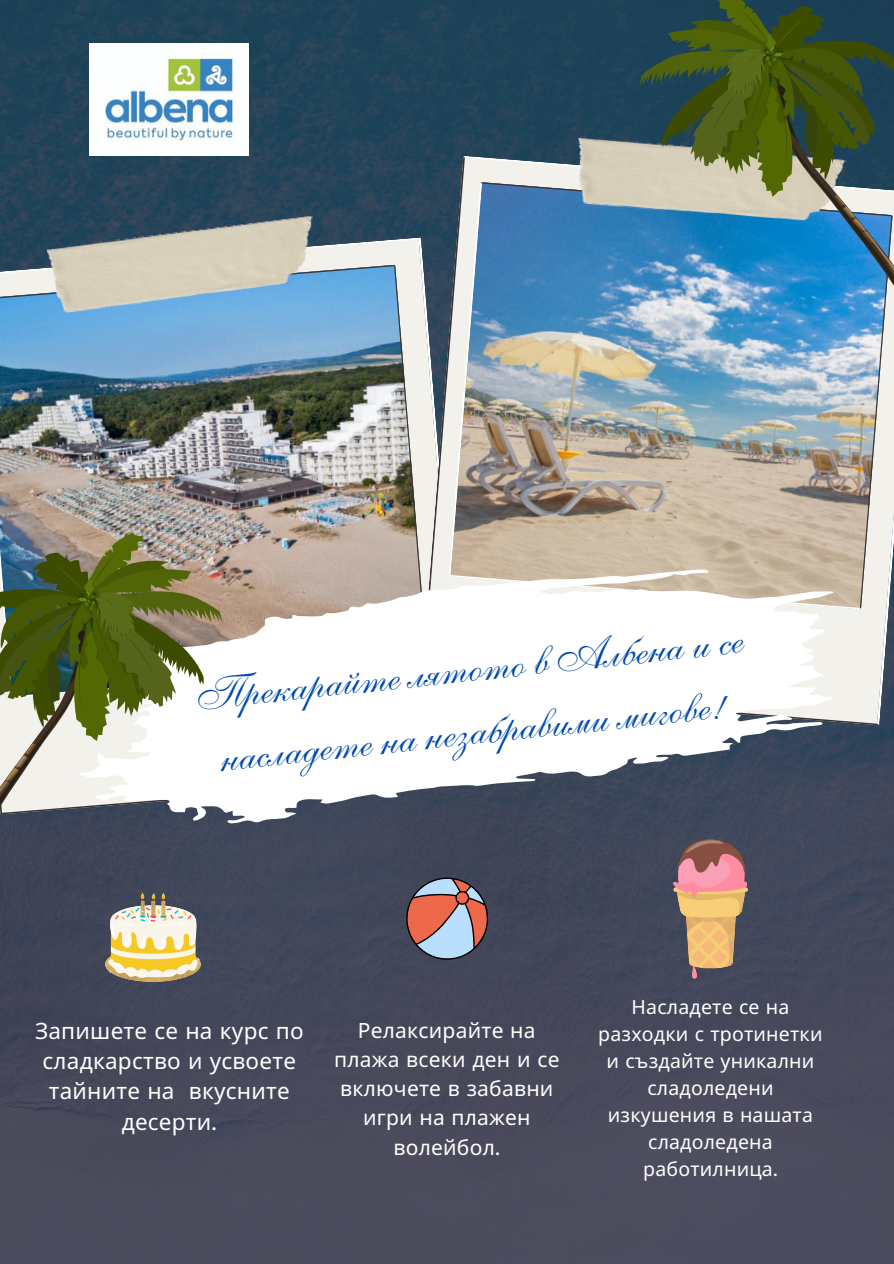
<style>
.page{position:relative;width:894px;height:1264px;background:#fff}
.page>*{position:absolute;margin:0;border:0;box-sizing:border-box;transform-origin:0 0}
.t1{font:45px/63px "Anastasia Script";color:#004aad;text-align:center}
.t2{font:22.5px/30.5px "Noto Sans";letter-spacing:.01em;color:#fff;text-align:center}
.t3{font:21px/29.2px "Noto Sans";letter-spacing:.01em;color:#fff;text-align:center}
.t4{font:19.5px/27px "Noto Sans";letter-spacing:.01em;color:#fff;text-align:center}
.s1{font-family:"Now"}
</style>
<div class="page">
<img style="left:0;top:0;width:893px;height:1263px">
<img style="left:0;top:237px;width:420px;height:332px">
<svg style="left:420px;top:156px;width:28px;height:413px;background:#8a969e"></svg>
<img style="left:448px;top:156px;width:445px;height:569px">
<img style="left:46px;top:216px;width:274px;height:98px">
<img style="left:572px;top:136px;width:66px;height:90px">
<svg style="left:223px;top:569px;width:610px;height:254px"></svg>
<svg style="left:714px;top:351px;width:179px;height:9px;background:#b7cadb"></svg>
<svg style="left:638px;top:0;width:256px;height:351px;background:#547c7b"></svg>
<svg style="left:0;top:530px;width:223px;height:375px"></svg>
<svg style="left:401px;top:877px;width:90px;height:88px;background:#91767c"></svg>
<img style="left:89px;top:43px;width:159px;height:113px">
<img style="left:105px;top:892px;width:96px;height:89px">
<img style="left:673px;top:839px;width:74px;height:142px">
<p class="t1" style="left:188px;top:672px;width:549px;rotate:-6deg">Прекарайте лятото в Албена и се насладете на незабравими мигове!</p>
<p class="t2" style="left:35px;top:1014px;width:270px">Запишете се на курс по сладкарство и усвоете тайните на вкусните десерти<span class="s1">.</span></p>
<h1 class="t3" style="left:334px;top:1014px;width:227px">Релаксирайте на плажа всеки ден и се включете в забавни игри на плажен</h1>
<p class="t3" style="left:393px;top:1131px;width:108px">волейбол<span class="s1">.</span></p>
<h2 class="t4" style="left:598px;top:992px;width:226px">Насладете се на разходки с тротинетки и създайте уникални сладоледени изкушения в нашата сладоледена</h2>
<h2 class="t4" style="left:643px;top:1154px;width:136px">работилница<span class="s1">.</span></h2>
</div>
